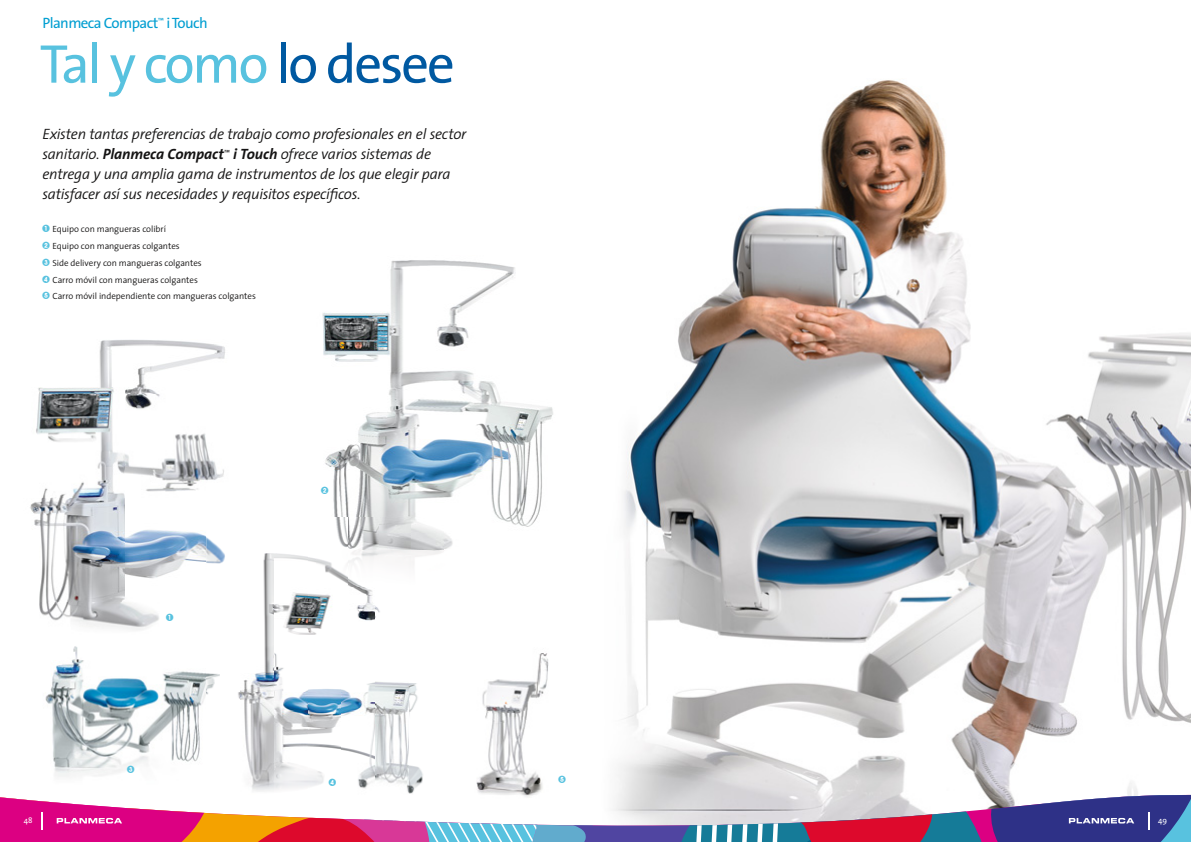
<style>
.page{position:relative;width:1191px;height:842px;background:#fff}
.page>*{position:absolute;margin:0;border:0;box-sizing:border-box;transform-origin:0 0}
.t1{font:55px "The Sans";letter-spacing:-.04em;color:#58c2df}
.t2{font:italic 300 15px/20px "The Sans";letter-spacing:-.02em;color:#141313}
.t3{font:15px "The Sans";letter-spacing:-.04em;color:#009ed1}
.t4{font:300 9px/16.8px "The Sans";letter-spacing:-.005em;color:#141313}
.t5{font:8px "The Sans";color:#fff}
.s1{color:#0059a1}
.s2{font-weight:700}
.s3{color:#58c2df}
</style>
<div class="page">
<img style="left:623px;top:80px;width:568px;height:605px">
<svg style="left:621px;top:685px;width:54px;height:157px"></svg>
<img style="left:488px;top:653px;width:61px;height:32px">
<img style="left:30px;top:340px;width:195px;height:290px">
<img style="left:52px;top:657px;width:154px;height:28px">
<img style="left:73px;top:646px;width:5px;height:11px">
<img style="left:206px;top:553px;width:211px;height:132px">
<img style="left:206px;top:517px;width:22px;height:140px">
<img style="left:322px;top:260px;width:231px;height:289px">
<img style="left:316px;top:517px;width:128px;height:67px">
<svg style="left:675px;top:685px;width:516px;height:157px"></svg>
<svg style="left:166px;top:614px;width:7px;height:7px"></svg>
<svg style="left:322px;top:487px;width:6px;height:7px"></svg>
<svg style="left:0;top:685px;width:621px;height:157px"></svg>
<p class="t3" style="left:43px;top:17px;width:167px">Planmeca Compact<sup>™</sup> i Touch</p>
<h1 class="t1" style="left:40px;top:41px;width:417px">Tal y como <span class="s1">lo desee</span></h1>
<p class="t2" style="left:43px;top:125px;width:425px">Existen tantas preferencias de trabajo como profesionales en el sector sanitario. <span class="s2">Planmeca Compact</span><sup>™</sup> <span class="s2">i Touch</span> ofrece varios sistemas de entrega y una amplia gama de instrumentos de los que elegir para satisfacer así sus necesidades y requisitos específicos.</p>
<p class="t4" style="left:52px;top:222px;width:129px">Equipo con mangueras colibrí<br>Equipo con mangueras colgantes</p>
<p class="t4" style="left:43px;top:255px;width:161px"><span class="s3">✓</span> Side delivery con mangueras colgantes</p>
<p class="t4" style="left:52px;top:272px;width:205px;text-indent:-10px"><span class="s3">✔</span> Carro móvil con mangueras colgantes<br>Carro móvil independiente con mangueras colgantes</p>
<p class="t5" style="left:24px;top:816px;width:10px">48</p>
<p class="t5" style="left:1158px;top:816px;width:11px">49</p>
</div>
